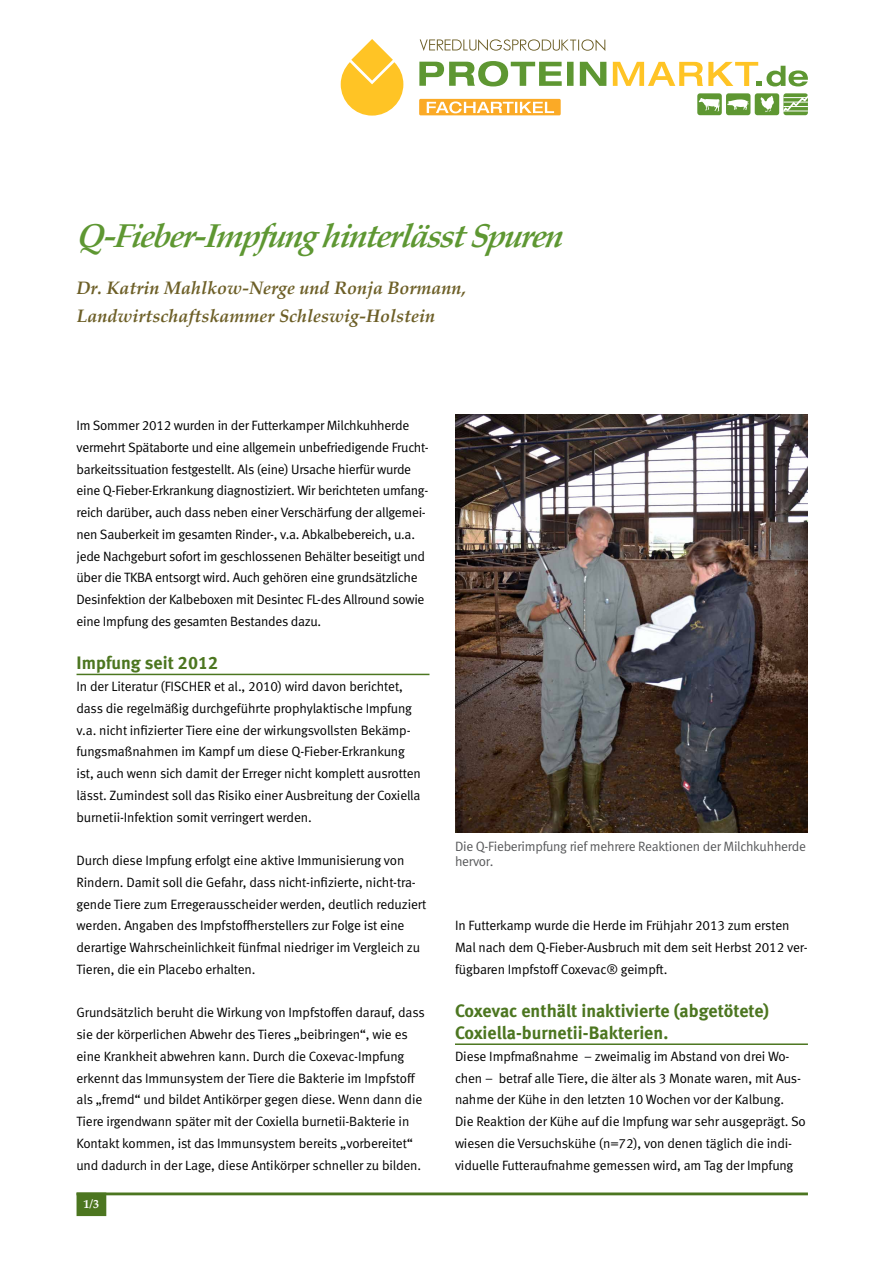
<style>
.page{position:relative;width:893px;height:1263px;background:#fff}
.page>*{position:absolute;margin:0;border:0;box-sizing:border-box;transform-origin:0 0}
.t1{font:italic 700 33px "Palatino Linotype";color:#5e9732}
.t2{font:18px/21.8px "Meta Bold LF";letter-spacing:.005em;color:#4c7620}
.t3{font:italic 700 18px/28.5px "Palatino Linotype";color:#6d5f27}
.t4{font:13.5px/21.8px "Meta Normal LF";letter-spacing:-.015em;color:#000}
.t5{font:13.5px/15px "Meta Normal LF";letter-spacing:-.02em;color:#58595b}
.t6{font:700 12px "Palatino Linotype";color:#fff}
</style>
<div class="page">
<hr style="left:77px;top:674px;width:352px;height:1px;background:#4c7620">
<hr style="left:455px;top:1043px;width:353px;height:2px;background:#4c7620">
<hr style="left:77px;top:1192px;width:731px;height:3px;background:#4c7620">
<div style="left:77px;top:1192px;width:29px;height:24px;background:#4c7620;border:2px solid #4c7620"></div>
<svg style="left:419px;top:61px;width:143px;height:25px"></svg>
<div style="left:567px;top:62px;width:7px;height:24px;background:#5e9732"></div>
<svg style="left:580px;top:62px;width:26px;height:24px"></svg>
<svg style="left:341px;top:39px;width:62px;height:77px"></svg>
<svg style="left:420px;top:39px;width:185px;height:12px"></svg>
<div style="left:726px;top:93px;width:24px;height:22px;background:#5e9732;border-radius:3px"></div>
<svg style="left:727px;top:99px;width:21px;height:11px"></svg>
<div style="left:697px;top:93px;width:25px;height:22px;background:#5e9732;border-radius:3px"></div>
<svg style="left:699px;top:98px;width:21px;height:13px"></svg>
<div style="left:755px;top:93px;width:24px;height:22px;background:#5e9732;border-radius:3px"></div>
<svg style="left:760px;top:95px;width:14px;height:17px"></svg>
<div style="left:783px;top:93px;width:25px;height:22px;background:#5e9732;border-radius:3px"></div>
<svg style="left:783px;top:93px;width:25px;height:21px"></svg>
<svg style="left:613px;top:62px;width:195px;height:24px"></svg>
<div style="left:419px;top:99px;width:142px;height:16px;background:#fbaa26;border-radius:2px"></div>
<svg style="left:427px;top:101px;width:127px;height:12px"></svg>
<img style="left:455px;top:415px;width:353px;height:417px">
<h1 class="t1" style="left:77px;top:213px;width:494px">Q-Fieber-Impfung hinterlässtSpuren</h1>
<h2 class="t3" style="left:77px;top:273px;width:391px">Dr. Katrin Mahlkow-Nerge und Ronja Bormann,<br>Landwirtschaftskammer Schleswig-Holstein</h2>
<p class="t4" style="left:77px;top:414px;width:354px">Im Sommer 2012 wurden in der Futterkamper Milchkuhherde vermehrt Spätaborte und eine allgemein unbefriedigende Frucht&shy;barkeitssituation festgestellt. Als (eine) Ursache hierfür wurde eine Q-Fieber-Erkrankung diagnostiziert. Wir berichteten umfang&shy;reich darüber, auch dass neben einer Verschärfung der allgemei&shy;nen Sauberkeit im gesamten Rinder-, v.a. Abkalbebereich, u.a. jede Nachgeburt sofort im geschlossenen Behälter beseitigt und über die TKBA entsorgt wird. Auch gehören eine grundsätzliche Desinfektion der Kalbeboxen mit Desintec FL-des Allround sowie eine Impfung des gesamten Bestandes dazu.</p>
<h2 class="t2" style="left:77px;top:652px;width:143px">Impfung seit 2012</h2>
<p class="t4" style="left:77px;top:675px;width:346px">In der Literatur (FISCHER et al., 2010) wird davon berichtet, dass die regelmäßig durchgeführte prophylaktische Impfung v.a. nicht infizierter Tiere eine der wirkungsvollsten Bekämp&shy;fungsmaßnahmen im Kampf um diese Q-Fieber-Erkrankung ist, auch wenn sich damit der Erreger nicht komplett ausrotten lässt. Zumindest soll das Risiko einer Ausbreitung der Coxiella burnetii-Infektion somit verringert werden.</p>
<p class="t4" style="left:77px;top:849px;width:351px">Durch diese Impfung erfolgt eine aktive Immunisierung von Rindern. Damit soll die Gefahr, dass nicht-infizierte, nicht-tra&shy;gende Tiere zum Erregerausscheider werden, deutlich reduziert werden. Angaben des Impfstoffherstellers zur Folge ist eine derartige Wahrscheinlichkeit fünfmal niedriger im Vergleich zu Tieren, die ein Placebo erhalten.</p>
<p class="t4" style="left:77px;top:1002px;width:350px">Grundsätzlich beruht die Wirkung von Impfstoffen darauf, dass sie der körperlichen Abwehr des Tieres „beibringen“, wie es eine Krankheit abwehren kann. Durch die Coxevac-Impfung erkennt das Immunsystem der Tiere die Bakterie im Impfstoff als „fremd“ und bildet Antikörper gegen diese. Wenn dann die Tiere irgendwann später mit der Coxiella burnetii-Bakterie in Kontakt kommen, ist das Immunsystem bereits „vorbereitet“ und dadurch in der Lage, diese Antikörper schneller zu bilden.</p>
<p class="t6" style="left:84px;top:1195px;width:17px">1/3</p>
<p class="t5" style="left:455px;top:838px;width:352px">Die Q-Fieberimpfung rief mehrere Reaktionen der Milchkuhherde hervor.</p>
<p class="t4" style="left:455px;top:915px;width:354px">In Futterkamp wurde die Herde im Frühjahr 2013 zum ersten<br>Mal nach dem Q-Fieber-Ausbruch mit dem seit Herbst 2012 ver&shy;fügbaren Impfstoff Coxevac® geimpft.</p>
<h2 class="t2" style="left:455px;top:1000px;width:316px">Coxevac enthält inaktivierte (abgetötete)<br>Coxiella-burnetii-Bakterien.</h2>
<p class="t4" style="left:455px;top:1045px;width:352px">Diese Impfmaßnahme – zweimalig im Abstand von drei Wo&shy;chen – betraf alle Tiere, die älter als 3 Monate waren, mit Aus&shy;nahme der Kühe in den letzten 10 Wochen vor der Kalbung.<br>Die Reaktion der Kühe auf die Impfung war sehr ausgeprägt. So wiesen die Versuchskühe (n=72), von denen täglich die indi&shy;viduelle Futteraufnahme gemessen wird, am Tag der Impfung</p>
</div>
